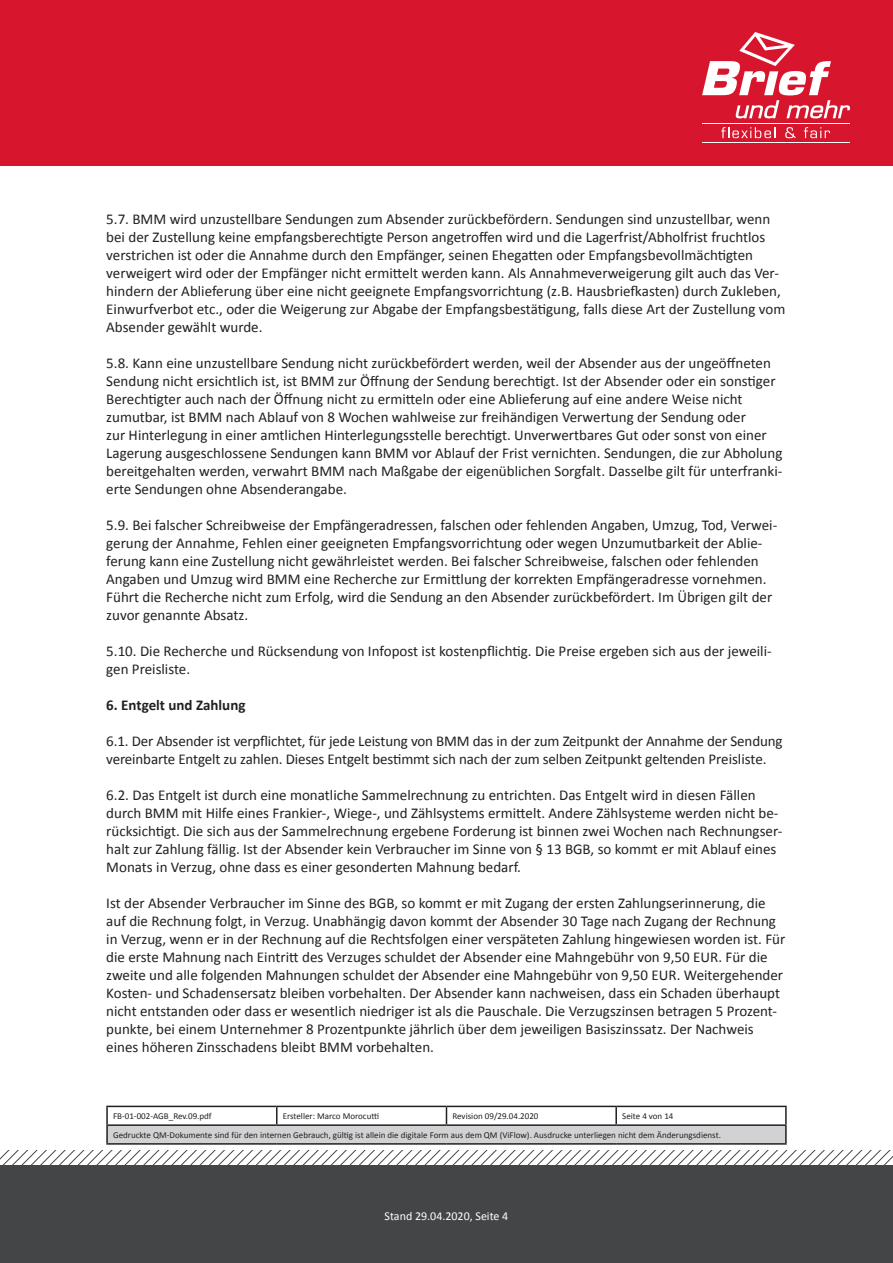
<style>
.page{position:relative;width:893px;height:1263px;background:#fff}
.page>*{position:absolute;margin:0;border:0;box-sizing:border-box;transform-origin:0 0}
.t1{font:15px/18px "Calibri";color:#231f20}
.t2{font:700 15px "Calibri";color:#231f20}
.t3{font:12px "Calibri";color:#fff}
.t4{font:9px/18.8px "Calibri";color:#231f20}
</style>
<div class="page">
<div style="left:0;top:1165px;width:893px;height:98px;background:#444547"></div>
<svg style="left:0;top:1150px;width:893px;height:15px"></svg>
<div style="left:0;top:0;width:893px;height:166px;background:#d7162e"></div>
<svg style="left:702px;top:32px;width:148px;height:86px"></svg>
<hr style="left:702px;top:124px;width:148px;height:1px;background:#fff">
<hr style="left:702px;top:142px;width:148px;height:1px;background:#fff">
<svg style="left:721px;top:127px;width:54px;height:11px"></svg>
<svg style="left:785px;top:127px;width:11px;height:11px"></svg>
<svg style="left:804px;top:127px;width:26px;height:11px"></svg>
<div style="left:107px;top:1125px;width:679px;height:19px;background:#d1d2d4"></div>
<hr style="left:106px;top:1106px;width:171px;height:1px;background:#231f20">
<hr style="left:277px;top:1106px;width:169px;height:1px;background:#231f20">
<svg style="left:276px;top:1107px;width:2px;height:17px"></svg>
<hr style="left:446px;top:1106px;width:170px;height:1px;background:#231f20">
<svg style="left:446px;top:1107px;width:1px;height:17px"></svg>
<hr style="left:616px;top:1106px;width:171px;height:1px;background:#231f20">
<svg style="left:615px;top:1107px;width:2px;height:17px"></svg>
<hr style="left:106px;top:1124px;width:171px;height:2px;background:#231f20">
<svg style="left:106px;top:1107px;width:2px;height:36px"></svg>
<hr style="left:277px;top:1124px;width:169px;height:2px;background:#231f20">
<hr style="left:446px;top:1124px;width:170px;height:2px;background:#231f20">
<hr style="left:616px;top:1124px;width:171px;height:2px;background:#231f20">
<svg style="left:785px;top:1107px;width:2px;height:36px"></svg>
<hr style="left:106px;top:1143px;width:171px;height:2px;background:#231f20">
<hr style="left:277px;top:1143px;width:169px;height:2px;background:#231f20">
<hr style="left:446px;top:1143px;width:170px;height:2px;background:#231f20">
<hr style="left:616px;top:1143px;width:171px;height:2px;background:#231f20">
<p class="t1" style="left:106px;top:210px;width:681px">5.7. BMM wird unzustellbare Sendungen zum Absender zurückbefördern. Sendungen sind unzustellbar, wenn bei der Zustellung keine empfangsberechtigte Person angetroffen wird und die Lagerfrist/Abholfrist fruchtlos verstrichen ist oder die Annahme durch den Empfänger, seinen Ehegatten oder Empfangsbevollmächtigten verweigert wird oder der Empfänger nicht ermittelt werden kann. Als Annahmeverweigerung gilt auch das Ver&shy;hindern der Ablieferung über eine nicht geeignete Empfangsvorrichtung (z.B. Hausbriefkasten) durch Zukleben, Einwurfverbot etc., oder die Weigerung zur Abgabe der Empfangsbestätigung, falls diese Art der Zustellung vom Absender gewählt wurde.</p>
<p class="t1" style="left:106px;top:354px;width:678px">5.8. Kann eine unzustellbare Sendung nicht zurückbefördert werden, weil der Absender aus der ungeöffneten Sendung nicht ersichtlich ist, ist BMM zur Öffnung der Sendung berechtigt. Ist der Absender oder ein sonstiger Berechtigter auch nach der Öffnung nicht zu ermitteln oder eine Ablieferung auf eine andere Weise nicht zumutbar, ist BMM nach Ablauf von 8 Wochen wahlweise zur freihändigen Verwertung der Sendung oder<br>zur Hinterlegung in einer amtlichen Hinterlegungsstelle berechtigt. Unverwertbares Gut oder sonst von einer Lagerung ausgeschlossene Sendungen kann BMM vor Ablauf der Frist vernichten. Sendungen, die zur Abholung bereitgehalten werden, verwahrt BMM nach Maßgabe der eigenüblichen Sorgfalt. Dasselbe gilt für unterfranki&shy;erte Sendungen ohne Absenderangabe.</p>
<p class="t1" style="left:106px;top:516px;width:672px">5.9. Bei falscher Schreibweise der Empfängeradressen, falschen oder fehlenden Angaben, Umzug, Tod, Verwei&shy;gerung der Annahme, Fehlen einer geeigneten Empfangsvorrichtung oder wegen Unzumutbarkeit der Ablie&shy;ferung kann eine Zustellung nicht gewährleistet werden. Bei falscher Schreibweise, falschen oder fehlenden Angaben und Umzug wird BMM eine Recherche zur Ermittlung der korrekten Empfängeradresse vornehmen.<br>Führt die Recherche nicht zum Erfolg, wird die Sendung an den Absender zurückbefördert. Im Übrigen gilt der zuvor genannte Absatz.</p>
<p class="t1" style="left:106px;top:642px;width:667px">5.10. Die Recherche und Rücksendung von Infopost ist kostenpflichtig. Die Preise ergeben sich aus der jeweili&shy;gen Preisliste.</p>
<p class="t2" style="left:106px;top:695px;width:141px">6. Entgelt und Zahlung</p>
<p class="t1" style="left:106px;top:732px;width:678px">6.1. Der Absender ist verpflichtet, für jede Leistung von BMM das in der zum Zeitpunkt der Annahme der Sendung vereinbarte Entgelt zu zahlen. Dieses Entgelt bestimmt sich nach der zum selben Zeitpunkt geltenden Preisliste.</p>
<p class="t1" style="left:106px;top:786px;width:678px">6.2. Das Entgelt ist durch eine monatliche Sammelrechnung zu entrichten. Das Entgelt wird in diesen Fällen durch BMM mit Hilfe eines Frankier-, Wiege-, und Zählsystems ermittelt. Andere Zählsysteme werden nicht be&shy;rücksichtigt. Die sich aus der Sammelrechnung ergebene Forderung ist binnen zwei Wochen nach Rechnungser&shy;halt zur Zahlung fällig. Ist der Absender kein Verbraucher im Sinne von § 13 BGB, so kommt er mit Ablauf eines Monats in Verzug, ohne dass es einer gesonderten Mahnung bedarf.</p>
<p class="t1" style="left:106px;top:894px;width:681px">Ist der Absender Verbraucher im Sinne des BGB, so kommt er mit Zugang der ersten Zahlungserinnerung, die auf die Rechnung folgt, in Verzug. Unabhängig davon kommt der Absender 30 Tage nach Zugang der Rechnung in Verzug, wenn er in der Rechnung auf die Rechtsfolgen einer verspäteten Zahlung hingewiesen worden ist. Für die erste Mahnung nach Eintritt des Verzuges schuldet der Absender eine Mahngebühr von 9,50 EUR. Für die zweite und alle folgenden Mahnungen schuldet der Absender eine Mahngebühr von 9,50 EUR. Weitergehender Kosten- und Schadensersatz bleiben vorbehalten. Der Absender kann nachweisen, dass ein Schaden überhaupt nicht entstanden oder dass er wesentlich niedriger ist als die Pauschale. Die Verzugszinsen betragen 5 Prozent&shy;punkte, bei einem Unternehmer 8 Prozentpunkte jährlich über dem jeweiligen Basiszinssatz. Der Nachweis eines höheren Zinsschadens bleibt BMM vorbehalten.</p>
<p class="t4" style="left:113px;top:1107px;width:100px">FB-01-002-AGB_Rev.09.pdf</p>
<p class="t4" style="left:283px;top:1107px;width:98px">Ersteller: Marco Morocutti</p>
<p class="t4" style="left:452px;top:1107px;width:88px">Revision 09/29.04.2020</p>
<p class="t4" style="left:113px;top:1107px;width:609px;text-indent:509px">Seite 4 von 14<br>Gedruckte QM-Dokumente sind für den internen Gebrauch, gültig ist allein die digitale Form aus dem QM (ViFlow). Ausdrucke unterliegen nicht dem Änderungsdienst.</p>
<p class="t3" style="left:385px;top:1209px;width:125px">Stand 29.04.2020, Seite 4</p>
</div>
